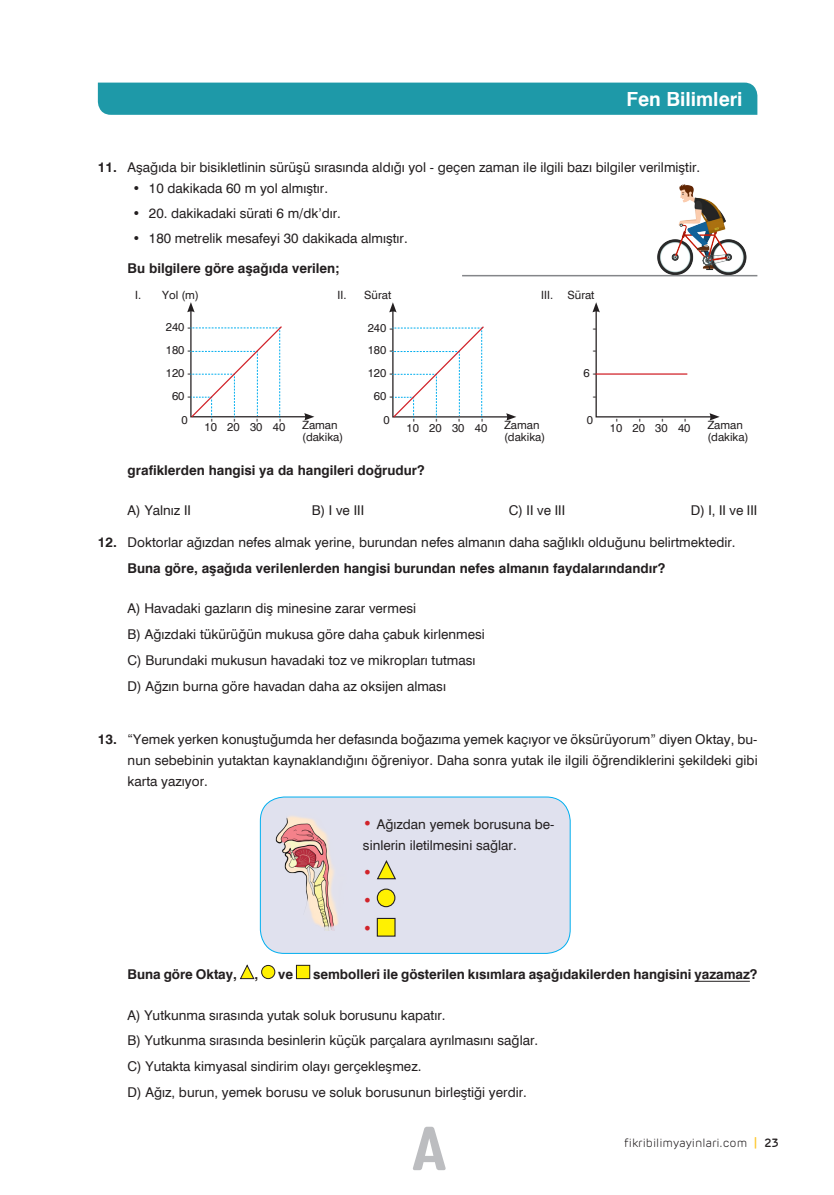
<style>
.page{position:relative;width:834px;height:1195px;background:#fff}
.page>*{position:absolute;margin:0;border:0;box-sizing:border-box;transform-origin:0 0}
.t1{font:60px "Grota Sans Rounded Regular 3";color:#bcbdc0}
.t2{font:700 19.5px "Swiss 721 BT";color:#fff}
.t3{font:15.9px/27.9px "Swiss 721 BT";color:#d1232a;text-align:justify}
.TS__PLAIN___TUR{font:13.5px/21px "Swiss 721 BT";color:#231f20;text-align:justify}
.TC__ABCDE___TUR{font:13.5px "Swiss 721 BT";color:#231f20}
.TS__BOLD___TUR{font:700 13.5px "Swiss 721 BT";color:#231f20}
.TS__ONCUL___TUR{font:13.5px "Swiss 721 BT";color:#231f20}
.t4{font:300 12px "Rubrik";color:#231f20}
.t5{font:11.4px/22.8px "Swiss 721 BT";color:#231f20;text-align:justify}
.s1{font-weight:700}
.s2{font-size:15.9px;color:#d1232a}
.s3{font-weight:500;color:#fec62a}
.s4{font-weight:500}
</style>
<div class="page">
<div style="left:98px;top:83px;width:659px;height:32px;background:#1e99a8"></div>
<svg style="left:187px;top:302px;width:127px;height:118px"></svg>
<svg style="left:389px;top:302px;width:127px;height:119px"></svg>
<svg style="left:592px;top:302px;width:127px;height:119px"></svg>
<hr style="left:595px;top:373px;width:92px;height:2px;background:#d1232a">
<img style="left:656px;top:184px;width:91px;height:93px">
<hr style="left:462px;top:275px;width:295px;height:1px;background:#848689">
<hr style="left:694px;top:981px;width:55px;height:1px;background:#231f20">
<div style="left:260px;top:797px;width:310px;height:156px;background:#e0e1ee;border-radius:24px"></div>
<div style="left:260px;top:797px;width:310px;height:157px;border:1px solid #00aeef;border-radius:24px"></div>
<svg style="left:377px;top:860px;width:19px;height:20px"></svg>
<div style="left:377px;top:889px;width:18px;height:18px;background:#fff101;border-radius:50%"></div>
<div style="left:377px;top:888px;width:18px;height:19px;border:1px solid #231f20;border-radius:50%"></div>
<div style="left:377px;top:918px;width:18px;height:18px;background:#fff101"></div>
<div style="left:377px;top:918px;width:18px;height:19px;border:1px solid #231f20"></div>
<img style="left:275px;top:816px;width:63px;height:115px">
<svg style="left:240px;top:964px;width:15px;height:15px"></svg>
<div style="left:261px;top:965px;width:14px;height:13px;background:#fff101;border-radius:50%"></div>
<div style="left:261px;top:965px;width:14px;height:14px;border:1px solid #231f20;border-radius:50%"></div>
<div style="left:296px;top:965px;width:14px;height:13px;background:#fff101"></div>
<div style="left:296px;top:965px;width:14px;height:14px;border:1px solid #231f20"></div>
<h2 class="t2" style="left:626px;top:87px;width:118px">Fen Bilimleri</h2>
<p class="TS__PLAIN___TUR" style="left:98px;top:156px;width:603px"><span class="s1">11.</span> Aşağıda bir bisikletlinin sürüşü sırasında aldığı yol - geçen zaman ile ilgili bazı bilgiler verilmiştir.</p>
<p class="TS__ONCUL___TUR" style="left:132px;top:180px;width:197px">• 10 dakikada 60 m yol almıştır.</p>
<p class="TS__ONCUL___TUR" style="left:132px;top:205px;width:210px">• 20. dakikadaki sürati 6 m/dk’dır.</p>
<p class="TS__ONCUL___TUR" style="left:132px;top:230px;width:277px">• 180 metrelik mesafeyi 30 dakikada almıştır.</p>
<p class="TS__BOLD___TUR" style="left:128px;top:260px;width:213px">Bu bilgilere göre aşağıda verilen;</p>
<p class="t5" style="left:135px;top:284px;width:8px">I.</p>
<p class="t5" style="left:162px;top:283px;width:38px">Yol (m)</p>
<p class="t5" style="left:337px;top:283px;width:10px">II.</p>
<p class="t5" style="left:364px;top:283px;width:28px">Sürat</p>
<p class="t5" style="left:541px;top:283px;width:13px">III.</p>
<p class="t5" style="left:567px;top:283px;width:28px">Sürat</p>
<p class="t5" style="left:166px;top:316px;width:27px;text-align:center">240 -<br>180 -<br>120 -<br>60 -</p>
<p class="t5" style="left:367px;top:316px;width:27px;text-align:center">240 -<br>180 -<br>120 -<br>60 -</p>
<p class="t5" style="left:583px;top:316px;width:14px;text-align:right">-<br>-<br>6 - -</p>
<p class="t5" style="left:181px;top:408px;width:8px">0</p>
<p class="t5" style="left:267px;top:421px;width:5px;rotate:-90deg">-</p>
<p class="t5" style="left:199px;top:421px;width:5px;rotate:-90deg">- - -</p>
<p class="t5" style="left:204px;top:416px;width:82px">10 20 30 40</p>
<p class="t5" style="left:302px;top:419px;width:43px;line-height:11.4px">Zaman (dakika)</p>
<p class="t5" style="left:383px;top:408px;width:8px">0</p>
<p class="t5" style="left:469px;top:422px;width:5px;rotate:-90deg">-</p>
<p class="t5" style="left:401px;top:422px;width:5px;rotate:-90deg">- - -</p>
<p class="t5" style="left:406px;top:416px;width:82px">10 20 30 40</p>
<p class="t5" style="left:504px;top:420px;width:43px;line-height:11.4px">Zaman (dakika)</p>
<p class="t5" style="left:586px;top:408px;width:8px">0</p>
<p class="t5" style="left:672px;top:422px;width:5px;rotate:-90deg">-</p>
<p class="t5" style="left:604px;top:422px;width:5px;rotate:-90deg">- - -</p>
<p class="t5" style="left:609px;top:416px;width:82px">10 20 30 40</p>
<p class="t5" style="left:707px;top:420px;width:43px;line-height:11.4px">Zaman (dakika)</p>
<p class="TS__BOLD___TUR" style="left:128px;top:462px;width:298px">grafiklerden hangisi ya da hangileri doğrudur?</p>
<p class="TC__ABCDE___TUR" style="left:128px;top:502px;width:65px">A) Yalnız II</p>
<p class="TC__ABCDE___TUR" style="left:312px;top:502px;width:54px">B) I ve III</p>
<p class="TC__ABCDE___TUR" style="left:508px;top:502px;width:58px">C) II ve III</p>
<p class="TC__ABCDE___TUR" style="left:690px;top:502px;width:68px">D) I, II ve III</p>
<p class="TS__PLAIN___TUR" style="left:98px;top:532px;width:639px"><span class="s1">12.</span> Doktorlar ağızdan nefes almak yerine, burundan nefes almanın daha sağlıklı olduğunu belirtmektedir.</p>
<p class="TS__BOLD___TUR" style="left:128px;top:560px;width:539px">Buna göre, aşağıda verilenlerden hangisi burundan nefes almanın faydalarındandır?</p>
<p class="TC__ABCDE___TUR" style="left:128px;top:600px;width:290px">A) Havadaki gazların diş minesine zarar vermesi</p>
<p class="TC__ABCDE___TUR" style="left:128px;top:626px;width:358px">B) Ağızdaki tükürüğün mukusa göre daha çabuk kirlenmesi</p>
<p class="TC__ABCDE___TUR" style="left:128px;top:652px;width:349px">C) Burundaki mukusun havadaki toz ve mikropları tutması</p>
<p class="TC__ABCDE___TUR" style="left:128px;top:678px;width:320px">D) Ağzın burna göre havadan daha az oksijen alması</p>
<p class="TS__PLAIN___TUR" style="left:128px;top:728px;width:631px;text-indent:-30px"><span class="s1">13.</span> “Yemek yerken konuştuğumda her defasında boğazıma yemek kaçıyor ve öksürüyorum” diyen Oktay, bu&shy;nun sebebinin yutaktan kaynaklandığını öğreniyor. Daha sonra yutak ile ilgili öğrendiklerini şekildeki gibi karta yazıyor.</p>
<p class="TS__PLAIN___TUR" style="left:363px;top:813px;width:193px"><span class="s2">•</span> Ağızdan yemek borusuna be&shy;sinlerin iletilmesini sağlar.</p>
<p class="t3" style="left:363px;top:858px;width:11px">• • •</p>
<p class="TS__BOLD___TUR" style="left:128px;top:966px;width:111px">Buna göre Oktay,</p>
<p class="TS__BOLD___TUR" style="left:254px;top:966px;width:5px">,</p>
<p class="TS__BOLD___TUR" style="left:278px;top:966px;width:16px">ve</p>
<p class="TS__BOLD___TUR" style="left:313px;top:966px;width:445px">sembolleri ile gösterilen kısımlara aşağıdakilerden hangisini yazamaz?</p>
<p class="TC__ABCDE___TUR" style="left:128px;top:1006px;width:319px">A) Yutkunma sırasında yutak soluk borusunu kapatır.</p>
<p class="TC__ABCDE___TUR" style="left:128px;top:1032px;width:412px">B) Yutkunma sırasında besinlerin küçük parçalara ayrılmasını sağlar.</p>
<p class="TC__ABCDE___TUR" style="left:128px;top:1058px;width:295px">C) Yutakta kimyasal sindirim olayı gerçekleşmez.</p>
<p class="TC__ABCDE___TUR" style="left:128px;top:1084px;width:400px">D) Ağız, burun, yemek borusu ve soluk borusunun birleştiği yerdir.</p>
<h1 class="t1" style="left:412px;top:1112px;width:36px">A</h1>
<p class="t4" style="left:624px;top:1136px;width:156px">fikribilimyayinlari.com <span class="s3">|</span> <span class="s4">23</span></p>
</div>
